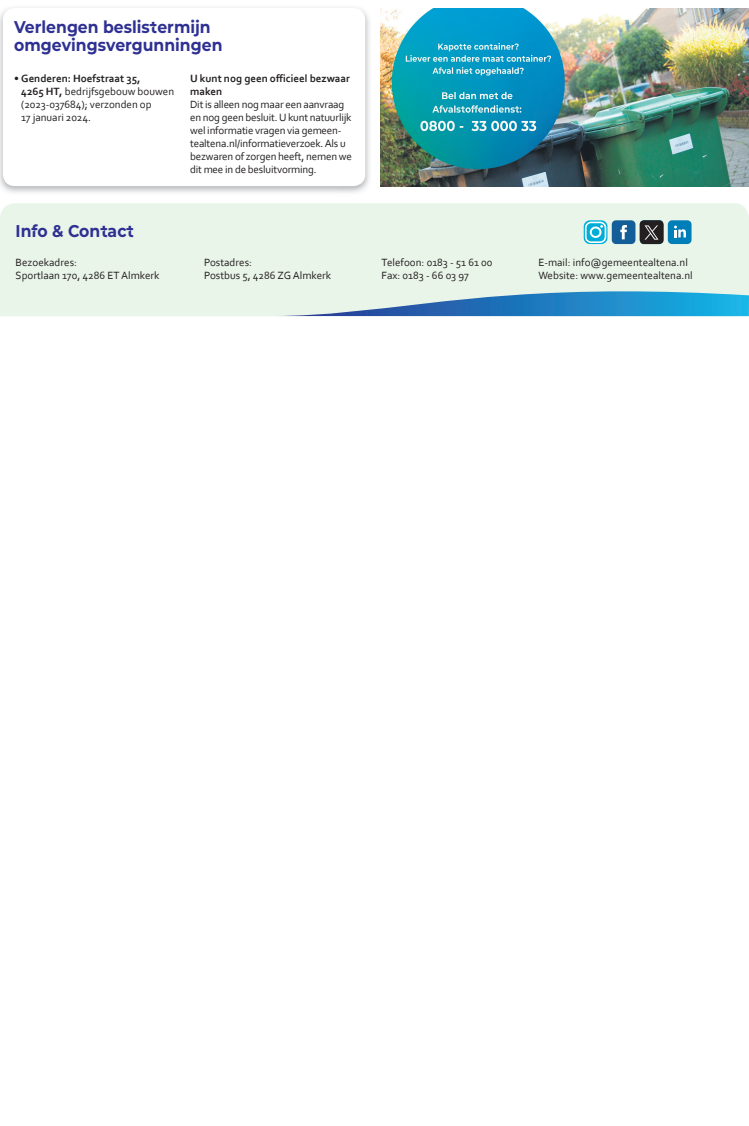
<style>
.page{position:relative;width:749px;height:1126px;background:#fff}
.page>*{position:absolute;margin:0;border:0;box-sizing:border-box;transform-origin:0 0}
.t1{font:700 17px/18px "Mont Altena";color:#2e3092}
.t2{font:11px/13px "Corbel";letter-spacing:-.015em;color:#231f20}
.t3{font:700 11px/13px "Corbel";color:#231f20}
.s1{font-weight:700}
</style>
<div class="page">
<img style="left:0;top:7px;width:370px;height:186px">
<div style="left:3px;top:8px;width:362px;height:178px;background:#fff;border-radius:12px"></div>
<img style="left:381px;top:8px;width:367px;height:178px">
<div style="left:0;top:203px;width:748px;height:113px;background:#eaf5e9"></div>
<svg style="left:273px;top:291px;width:475px;height:25px;background:#65acd2"></svg>
<svg style="left:153px;top:316px;width:595px;height:1px"></svg>
<div style="left:611px;top:220px;width:24px;height:24px;background:#135e98;border-radius:4px"></div>
<svg style="left:620px;top:225px;width:6px;height:14px"></svg>
<div style="left:667px;top:220px;width:24px;height:24px;background:#007eb8;border-radius:4px"></div>
<svg style="left:674px;top:225px;width:11px;height:12px"></svg>
<svg style="left:583px;top:220px;width:24px;height:24px"></svg>
<svg style="left:584px;top:222px;width:22px;height:21px"></svg>
<img style="left:639px;top:220px;width:24px;height:24px">
<h1 class="t1" style="left:14px;top:17px;width:210px">Verlengen beslistermijn omgevingsvergunningen</h1>
<p class="t2" style="left:21px;top:72px;width:154px;text-indent:-7px">• <span class="s1">Genderen: Hoefstraat 35,<br>4265 HT,</span> bedrijfsgebouw bouwen (2023-037684); verzonden op<br>17 januari 2024.</p>
<p class="t3" style="left:190px;top:72px;width:161px">U kunt nog geen officieel bezwaar maken</p>
<p class="t2" style="left:190px;top:98px;width:163px">Dit is alleen nog maar een aanvraag en nog geen besluit. U kunt natuurlijk wel informatie vragen via gemeen&shy;tealtena.nl/informatie verzoek. Als u bezwaren of zorgen heeft, nemen we dit mee in de besluitvorming.</p>
<h1 class="t1" style="left:16px;top:221px;width:120px">Info &amp; Contact</h1>
<p class="t2" style="left:16px;top:255px;width:63px">Bezoekadres:</p>
<p class="t2" style="left:204px;top:255px;width:49px">Postadres:</p>
<p class="t2" style="left:381px;top:255px;width:112px">Telefoon: 0183 - 51 61 00</p>
<p class="t2" style="left:538px;top:255px;width:151px">E-mail: info@gemeentealtena.nl</p>
<p class="t2" style="left:16px;top:268px;width:145px">Sportlaan 170, 4286 ET Almkerk</p>
<p class="t2" style="left:204px;top:268px;width:128px">Postbus 5, 4286 ZG Almkerk</p>
<p class="t2" style="left:381px;top:268px;width:89px">Fax: 0183 - 66 03 97</p>
<p class="t2" style="left:538px;top:268px;width:156px">Website: www.gemeentealtena.nl</p>
</div>
